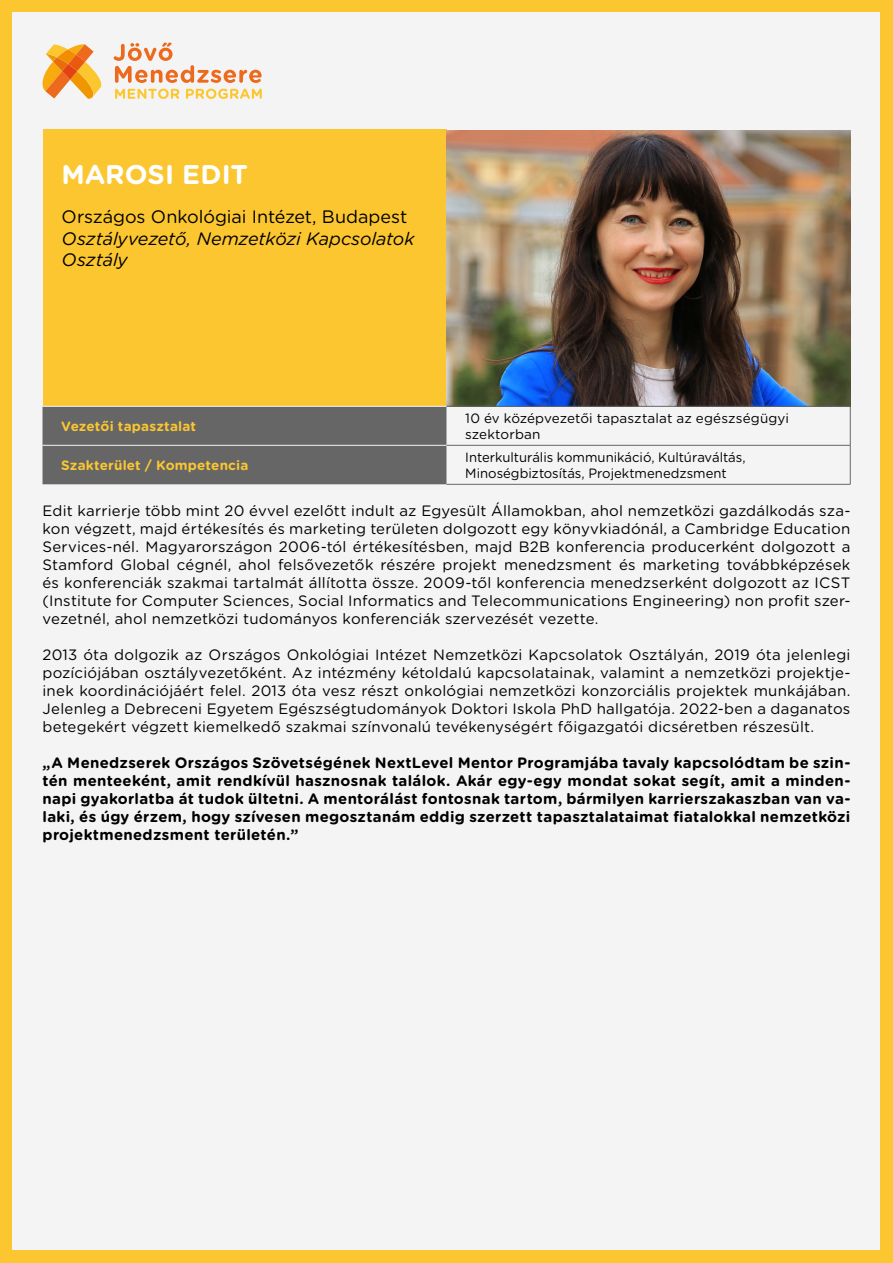
<style>
.page{position:relative;width:893px;height:1263px;background:#fbc630}
.page>*{position:absolute;margin:0;border:0;box-sizing:border-box;transform-origin:0 0}
.t1{font:700 27px "Gotham Rounded";color:#fff}
.t2{font:italic 18px/21.6px "Gotham Rounded";letter-spacing:-.005em;color:#000}
.t3{font:18px "Gotham Rounded";letter-spacing:-.005em;color:#000}
.t4{font:15px/18px "Gotham Rounded";letter-spacing:.01em;color:#000;text-align:justify}
.t5{font:700 15px/18px "Gotham Rounded";letter-spacing:.02em;color:#000;text-align:justify}
.t6{font:13.5px/16.2px "Gotham Rounded";color:#000}
.t7{font:700 13.5px "Gotham Rounded";letter-spacing:.01em;color:#fbc630}
</style>
<div class="page">
<div style="left:13px;top:13px;width:867px;height:1237px;background:#f5f4f4"></div>
<div style="left:43px;top:130px;width:403px;height:276px;background:#fbc630"></div>
<svg style="left:42px;top:44px;width:60px;height:55px"></svg>
<svg style="left:115px;top:89px;width:64px;height:10px"></svg>
<svg style="left:186px;top:89px;width:76px;height:10px"></svg>
<svg style="left:114px;top:43px;width:148px;height:40px"></svg>
<img style="left:446px;top:130px;width:404px;height:276px">
<div style="left:43px;top:407px;width:403px;height:77px;background:#666"></div>
<hr style="left:446px;top:406px;width:404px;height:1px;background:#666">
<hr style="left:446px;top:445px;width:404px;height:1px;background:#666">
<hr style="left:850px;top:406px;width:1px;height:39px;background:#666">
<hr style="left:850px;top:445px;width:1px;height:39px;background:#666">
<hr style="left:446px;top:484px;width:404px;height:1px;background:#666">
<hr style="left:43px;top:445px;width:403px;height:1px;background:#f5f4f4">
<h1 class="t1" style="left:62px;top:154px;width:188px">MAROSI EDIT</h1>
<p class="t3" style="left:62px;top:204px;width:347px">Országos Onkológiai Intézet, Budapest</p>
<p class="t2" style="left:62px;top:227px;width:354px">Osztályvezető, Nemzetközi Kapcsolatok<br>Osztály</p>
<p class="t7" style="left:61px;top:416px;width:136px">Vezetői tapasztalat</p>
<p class="t6" style="left:465px;top:410px;width:325px">10 év középvezetői tapasztalat az egészségügyi szektorban</p>
<p class="t7" style="left:61px;top:455px;width:189px">Szakterület / Kompetencia</p>
<p class="t6" style="left:465px;top:449px;width:282px">Interkulturális kommunikáció, Kultúraváltás,<br>Minoségbiztosítás, Projektmenedzsment</p>
<p class="t4" style="left:43px;top:501px;width:809px">Edit karrierje több mint 20 évvel ezelőtt indult az Egyesült Államokban, ahol nemzetközi gazdálkodás sza&shy;kon végzett, majd értékesítés és marketing területen dolgozott egy könyvkiadónál, a Cambridge Education Services-nél. Magyarországon 2006-tól értékesítésben, majd B2B konferencia producerként dolgozott a Stamford Global cégnél, ahol felsővezetők részére projekt menedzsment és marketing továbbképzések és konferenciák szakmai tartalmát állította össze. 2009-től konferencia menedzserként dolgozott az ICST (Institute for Computer Sciences, Social Informatics and Telecommunications Engineering) non profit szer&shy;vezetnél, ahol nemzetközi tudományos konferenciák szervezését vezette.</p>
<p class="t4" style="left:43px;top:645px;width:809px">2013 óta dolgozik az Országos Onkológiai Intézet Nemzetközi Kapcsolatok Osztályán, 2019 óta jelenlegi pozíciójában osztályvezetőként. Az intézmény kétoldalú kapcsolatainak, valamint a nemzetközi projektje&shy;inek koordinációjáért felel. 2013 óta vesz részt onkológiai nemzetközi konzorciális projektek munkájában.<br>Jelenleg a Debreceni Egyetem Egészségtudományok Doktori Iskola PhD hallgatója. 2022-ben a daganatos betegekért végzett kiemelkedő szakmai színvonalú tevékenységért főigazgatói dicséretben részesült.</p>
<p class="t5" style="left:43px;top:753px;width:809px">„A Menedzserek Országos Szövetségének NextLevel Mentor Programjába tavaly kapcsolódtam be szin&shy;tén menteeként, amit rendkívül hasznosnak találok. Akár egy-egy mondat sokat segít, amit a minden&shy;napi gyakorlatba át tudok ültetni. A mentorálást fontosnak tartom, bármilyen karrierszakaszban van va&shy;laki, és úgy érzem, hogy szívesen megosztanám eddig szerzett tapasztalataimat fiatalokkal nemzetközi projektmenedzsment területén.”</p>
</div>
